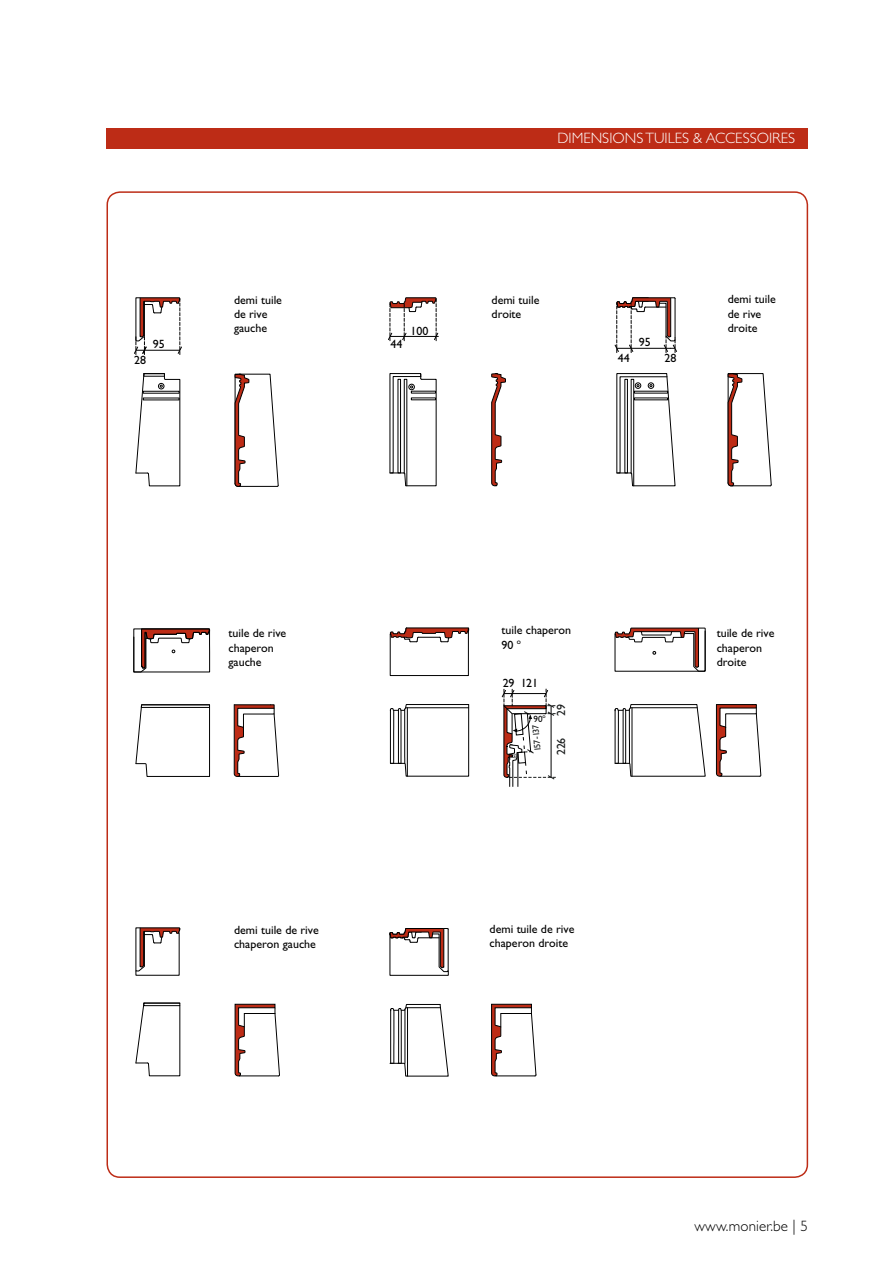
<style>
.page{position:relative;width:893px;height:1263px;background:#fff}
.page>*{position:absolute;margin:0;border:0;box-sizing:border-box;transform-origin:0 0}
.t1{font:300 15px "Gill Sans Std";color:#fff}
.t2{font:300 15px "Gill Sans Std";letter-spacing:.01em;color:#000}
.t3{font:12px/14.4px "Gill Sans Std";color:#000}
.t4{font:12px "Gill Sans Std";color:#1a1d1d}
.t5{font:9.15px "Gill Sans Std";color:#000}
.t6{font:9px "Gill Sans Std";color:#1a1d1d}
</style>
<div class="page">
<div style="left:106px;top:128px;width:702px;height:20px;background:#bd2c16"></div>
<svg style="left:134px;top:297px;width:48px;height:58px"></svg>
<svg style="left:234px;top:373px;width:45px;height:114px"></svg>
<svg style="left:135px;top:373px;width:46px;height:114px"></svg>
<svg style="left:491px;top:373px;width:15px;height:113px"></svg>
<svg style="left:388px;top:297px;width:51px;height:44px"></svg>
<svg style="left:389px;top:373px;width:48px;height:113px"></svg>
<svg style="left:614px;top:297px;width:63px;height:56px"></svg>
<svg style="left:727px;top:373px;width:45px;height:114px"></svg>
<svg style="left:616px;top:373px;width:60px;height:113px"></svg>
<svg style="left:389px;top:627px;width:80px;height:49px"></svg>
<svg style="left:234px;top:1003px;width:46px;height:74px"></svg>
<hr style="left:240px;top:1075px;width:39px;height:1px;background:#000">
<svg style="left:491px;top:1003px;width:46px;height:74px"></svg>
<hr style="left:496px;top:1075px;width:39px;height:1px;background:#000">
<svg style="left:135px;top:1002px;width:46px;height:74px"></svg>
<div style="left:143px;top:1003px;width:37px;height:3px;border:1px solid #000"></div>
<svg style="left:135px;top:927px;width:46px;height:49px"></svg>
<svg style="left:389px;top:928px;width:60px;height:48px"></svg>
<svg style="left:135px;top:704px;width:75px;height:73px"></svg>
<svg style="left:233px;top:704px;width:46px;height:73px"></svg>
<hr style="left:239px;top:776px;width:39px;height:1px;background:#000">
<svg style="left:133px;top:628px;width:77px;height:45px"></svg>
<svg style="left:716px;top:704px;width:46px;height:73px"></svg>
<hr style="left:721px;top:776px;width:39px;height:1px;background:#000">
<svg style="left:614px;top:704px;width:92px;height:73px"></svg>
<svg style="left:614px;top:627px;width:92px;height:45px"></svg>
<svg style="left:390px;top:704px;width:79px;height:73px"></svg>
<svg style="left:389px;top:1004px;width:60px;height:73px"></svg>
<svg style="left:501px;top:689px;width:55px;height:98px"></svg>
<p class="t3" style="left:153px;top:337px;width:13px">95</p>
<p class="t3" style="left:134px;top:353px;width:13px">28</p>
<p class="t3" style="left:234px;top:292px;width:50px">demi tuile de rive gauche</p>
<p class="t3" style="left:390px;top:337px;width:13px">44</p>
<p class="t3" style="left:411px;top:323px;width:19px">100</p>
<p class="t1" style="left:557px;top:130px;width:239px">DIMENSIONS TUILES &amp; ACCESSOIRES</p>
<p class="t3" style="left:492px;top:293px;width:50px">demi tuile droite</p>
<p class="t3" style="left:639px;top:335px;width:13px">95</p>
<p class="t3" style="left:618px;top:351px;width:13px">44</p>
<p class="t3" style="left:665px;top:351px;width:13px">28</p>
<p class="t3" style="left:728px;top:292px;width:50px">demi tuile de rive droite</p>
<p class="t3" style="left:501px;top:623px;width:71px">tuile chaperon<br>90 <sup>o</sup></p>
<p class="t3" style="left:228px;top:626px;width:59px">tuile de rive chaperon gauche</p>
<p class="t3" style="left:717px;top:626px;width:59px">tuile de rive chaperon droite</p>
<p class="t3" style="left:503px;top:676px;width:37px">29 121</p>
<p class="t5" style="left:534px;top:713px;width:14px">90<sup>o</sup></p>
<p class="t6" style="left:533px;top:752px;width:29px;rotate:-95deg">157-137</p>
<p class="t4" style="left:554px;top:716px;width:13px;rotate:-90deg">29</p>
<p class="t4" style="left:554px;top:755px;width:19px;rotate:-90deg">226</p>
<p class="t3" style="left:234px;top:922px;width:86px">demi tuile de rive chaperon gauche</p>
<p class="t3" style="left:490px;top:922px;width:86px">demi tuile de rive chaperon droite</p>
<p class="t2" style="left:694px;top:1217px;width:115px">www.monier.be | 5</p>
</div>
